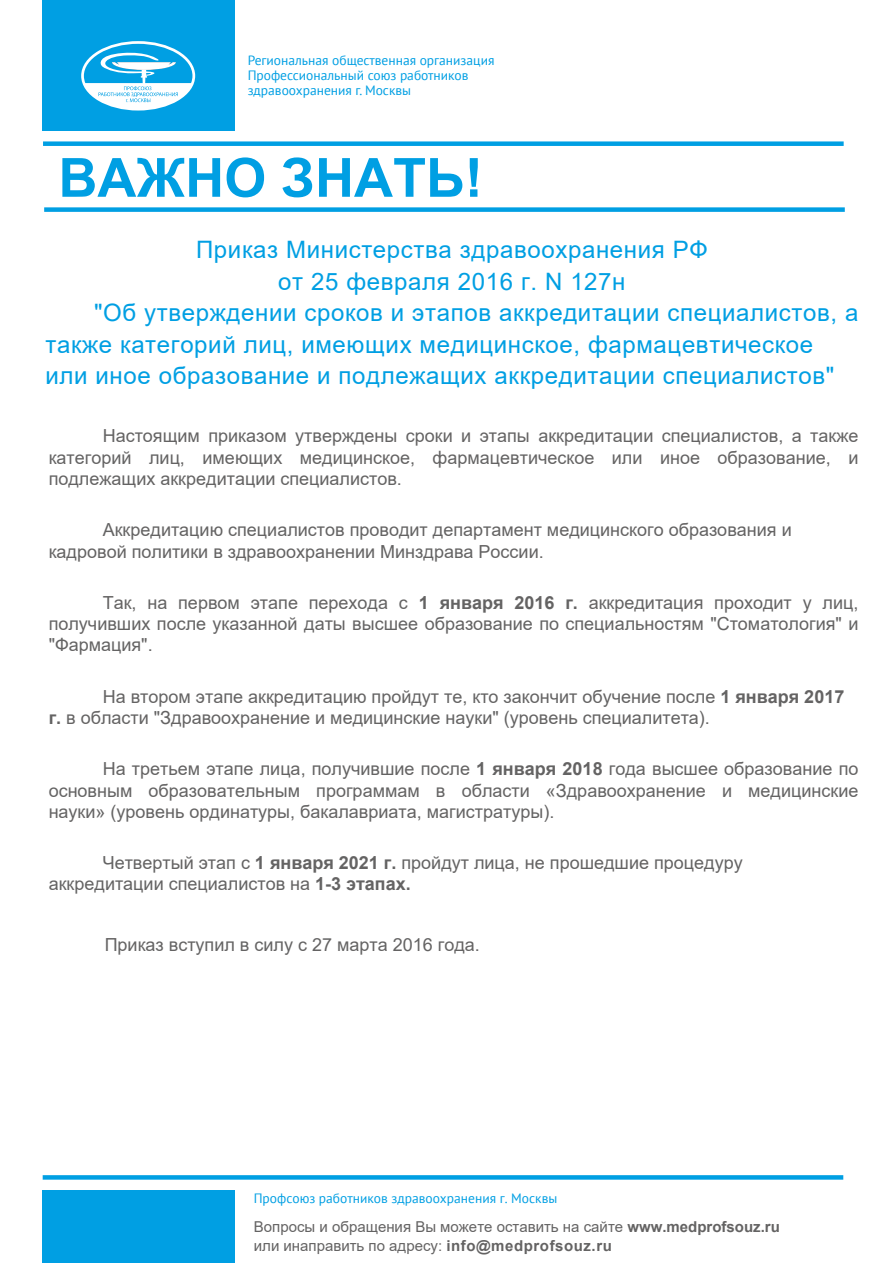
<style>
.page{position:relative;width:893px;height:1263px;background:#fff}
.page>*{position:absolute;margin:0;border:0;box-sizing:border-box;transform-origin:0 0}
.t1{font:700 54px "Arial";color:#009fe3}
.t2{font:24px "Arial";letter-spacing:.025em;color:#009fe3}
.t3{font:18px/21.3px "Arial";color:#646363;text-align:justify}
.t4{font:15px/18.3px "Arial";color:#646363}
.t5{font:13.5px/15px "PT Sans";color:#009fe3}
.s1{font-weight:700}
</style>
<div class="page">
<div style="left:43px;top:0;width:192px;height:131px;background:#009fe3"></div>
<div style="left:43px;top:1191px;width:192px;height:72px;background:#009fe3"></div>
<svg style="left:81px;top:41px;width:114px;height:70px"></svg>
<div style="left:44px;top:207px;width:801px;height:5px;background:#009fe3"></div>
<div style="left:43px;top:1175px;width:800px;height:5px;background:#009fe3"></div>
<div style="left:43px;top:141px;width:801px;height:5px;background:#009fe3"></div>
<p class="t5" style="left:248px;top:53px;width:248px">Региональная общественная организация<br>Профессиональный союз работников здравоохранения г. Москвы</p>
<h1 class="t1" style="left:58px;top:140px;width:426px">ВАЖНО ЗНАТЬ!</h1>
<h2 class="t2" style="left:196px;top:233px;width:513px">Приказ Министерства здравоохранения РФ</h2>
<h2 class="t2" style="left:278px;top:265px;width:349px">от 25 февраля 2016 г. N 127н</h2>
<h2 class="t2" style="left:94px;top:296px;width:766px">"Об утверждении сроков и этапов аккредитации специалистов, а</h2>
<h2 class="t2" style="left:45px;top:328px;width:769px">также категорий лиц, имеющих медицинское, фармацевтическое</h2>
<h2 class="t2" style="left:45px;top:359px;width:790px">или иное образование и подлежащих аккредитации специалистов"</h2>
<p class="t3" style="left:49px;top:425px;width:811px;text-indent:54px">Настоящим приказом утверждены сроки и этапы аккредитации специалистов, а также категорий лиц, имеющих медицинское, фармацевтическое или иное образование, и подлежащих аккредитации специалистов.</p>
<p class="t3" style="left:49px;top:519px;width:744px;text-indent:54px">Аккредитацию специалистов проводит департамент медицинского образования и кадровой политики в здравоохранении Минздрава России.</p>
<p class="t3" style="left:49px;top:592px;width:811px;text-indent:54px">Так, на первом этапе перехода с <span class="s1">1 января 2016 г.</span> аккредитация проходит у лиц, получивших после указанной даты высшее образование по специальностям "Стоматология" и "Фармация".</p>
<p class="t3" style="left:49px;top:686px;width:797px;text-indent:54px">На втором этапе аккредитацию пройдут те, кто закончит обучение после <span class="s1">1 января 2017 г.</span> в области "Здравоохранение и медицинские науки" (уровень специалитета).</p>
<p class="t3" style="left:49px;top:758px;width:811px;text-indent:54px">На третьем этапе лица, получившие после <span class="s1">1 января 2018</span> года высшее образование по основным образовательным программам в области «Здравоохранение и медицинские науки» (уровень ординатуры, бакалавриата, магистратуры).</p>
<p class="t3" style="left:49px;top:852px;width:695px;text-indent:54px">Четвертый этап с <span class="s1">1 января 2021 г.</span> пройдут лица, не прошедшие процедуру аккредитации специалистов на <span class="s1">1-3 этапах.</span></p>
<p class="t3" style="left:105px;top:934px;width:377px">Приказ вступил в силу с 27 марта 2016 года.</p>
<p class="t5" style="left:254px;top:1191px;width:305px">Профсоюз работников здравоохранения г. Москвы</p>
<p class="t4" style="left:254px;top:1218px;width:527px">Вопросы и обращения Вы можете оставить на сайте <span class="s1">www.medprofsouz.ru </span>или инаправить по адресу: <span class="s1">info@medprofsouz.ru</span></p>
</div>
